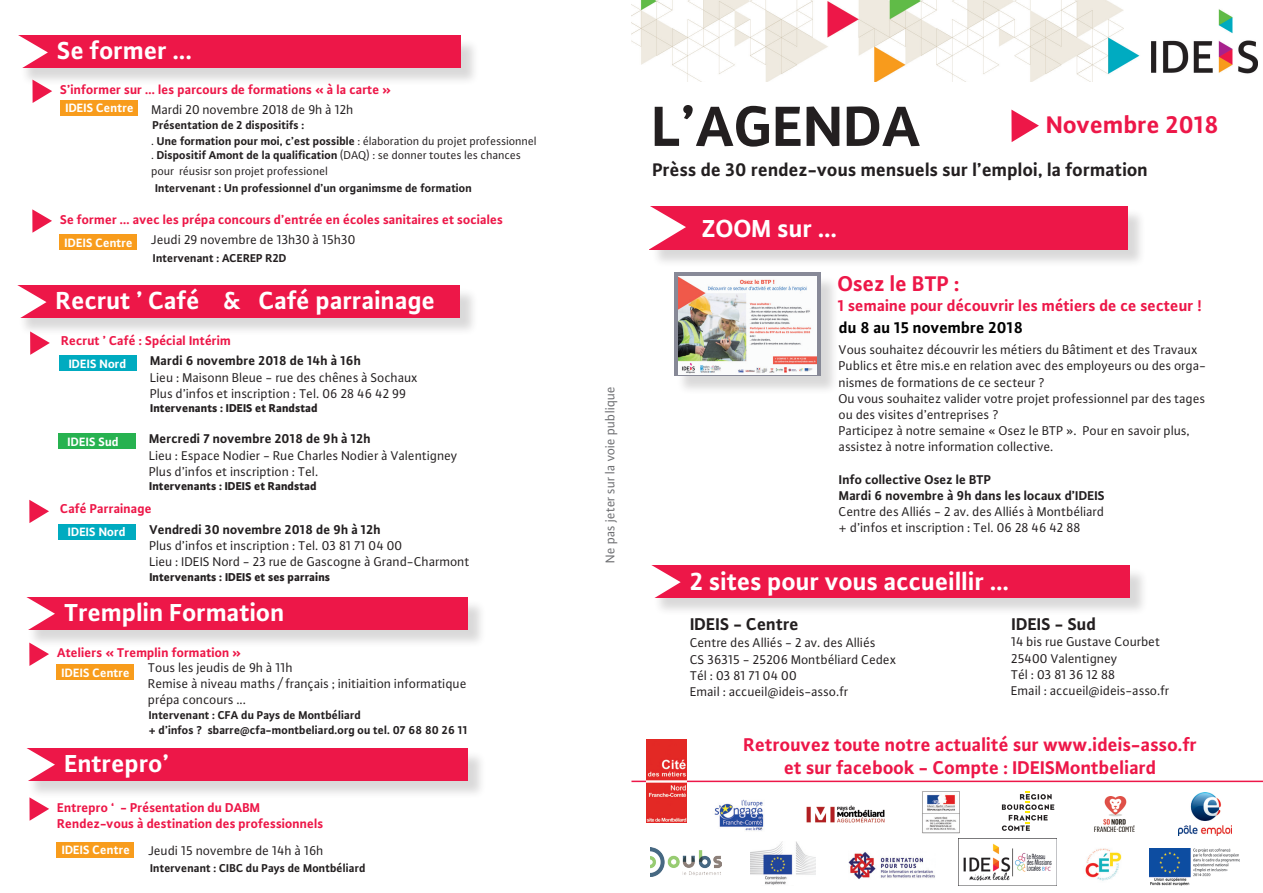
<style>
.page{position:relative;width:1263px;height:893px;background:#fff}
.page>*{position:absolute;margin:0;border:0;box-sizing:border-box;transform-origin:0 0}
.t1{font:60px "Plus Sans Bold LF";color:#231f20}
.t2{font:26.1px "Plus Sans Bold LF";color:#fff}
.t3{font:25.5px "Plus Sans Bold LF";color:#ed1748}
.t4{font:22.5px "Plus Sans Bold LF";color:#ed1748}
.t5{font:19.5px/23.4px "Plus Sans Bold LF";color:#ed1748;text-align:center}
.t6{font:19.2px "Plus Sans Bold LF";color:#231f20}
.t7{font:18px "Plus Sans Bold LF";color:#231f20}
.t8{font:16.5px "Plus Sans Bold LF";color:#ed1748}
.t9{font:16.5px "Plus Sans Bold LF";color:#000}
.t10{font:13.5px/16.2px "Plus Sans Normal LF";color:#231f20}
.t11{font:13.5px/16.2px "Plus Sans Bold LF";color:#ed1748}
.t12{font:13.5px/16.2px "Plus Sans Bold LF";color:#231f20}
.t13{font:13.5px "Plus Sans Normal LF";color:#6c6d70}
.t14{font:12.75px "Plus Sans Bold LF";color:#fff}
.t15{font:12px/14.4px "Plus Sans Bold LF";color:#231f20}
.t16{font:12px "Plus Sans Normal LF";color:#231f20}
.t17{font:12px "Plus Sans Extra Bold LF";color:#231f20}
.s1{font-family:"Plus Sans Bold LF"}
.s2{font-family:"Plus Sans Normal LF"}
</style>
<div class="page">
<div style="left:651px;top:208px;width:496px;height:60px;background:#231f20;opacity:.17"></div>
<div style="left:649px;top:206px;width:479px;height:43px;background:#ed1748"></div>
<img style="left:631px;top:0;width:627px;height:82px">
<svg style="left:1011px;top:110px;width:28px;height:32px"></svg>
<svg style="left:649px;top:206px;width:37px;height:44px"></svg>
<img style="left:806px;top:805px;width:79px;height:18px">
<img style="left:922px;top:791px;width:38px;height:43px">
<hr style="left:631px;top:781px;width:632px;height:1px;background:#ed1748">
<div style="left:653px;top:568px;width:495px;height:48px;background:#231f20;opacity:.17"></div>
<div style="left:651px;top:565px;width:478px;height:33px;background:#ed1748"></div>
<svg style="left:651px;top:565px;width:30px;height:36px"></svg>
<img style="left:848px;top:852px;width:87px;height:27px">
<img style="left:1085px;top:848px;width:37px;height:33px">
<img style="left:646px;top:739px;width:40px;height:84px">
<img style="left:1094px;top:796px;width:41px;height:35px">
<div style="left:20px;top:38px;width:460px;height:49px;background:#231f20;opacity:.17"></div>
<div style="left:18px;top:36px;width:443px;height:32px;background:#ed1748"></div>
<svg style="left:18px;top:35px;width:30px;height:36px"></svg>
<svg style="left:1002px;top:791px;width:52px;height:40px"></svg>
<img style="left:751px;top:842px;width:65px;height:43px">
<img style="left:714px;top:799px;width:50px;height:32px">
<img style="left:1178px;top:792px;width:54px;height:43px">
<img style="left:650px;top:848px;width:71px;height:29px">
<img style="left:1149px;top:849px;width:90px;height:37px">
<img style="left:958px;top:839px;width:99px;height:47px">
<div style="left:676px;top:275px;width:163px;height:120px;background:#231f20;opacity:.17"></div>
<svg style="left:674px;top:273px;width:146px;height:103px;fill:#878997"></svg>
<img style="left:678px;top:276px;width:138px;height:98px">
<div style="left:18px;top:288px;width:460px;height:48px;background:#231f20;opacity:.17"></div>
<div style="left:16px;top:285px;width:444px;height:33px;background:#ed1748"></div>
<svg style="left:16px;top:285px;width:31px;height:36px"></svg>
<div style="left:59px;top:355px;width:78px;height:16px;background:#00abc0"></div>
<svg style="left:30px;top:331px;width:20px;height:24px"></svg>
<svg style="left:32px;top:209px;width:20px;height:24px"></svg>
<div style="left:60px;top:235px;width:77px;height:15px;background:#f89c1c"></div>
<svg style="left:32px;top:80px;width:20px;height:23px"></svg>
<div style="left:60px;top:100px;width:78px;height:15px;background:#f89c1c"></div>
<div style="left:58px;top:433px;width:78px;height:16px;background:#27b250"></div>
<div style="left:27px;top:599px;width:460px;height:49px;background:#231f20;opacity:.17"></div>
<div style="left:25px;top:597px;width:443px;height:32px;background:#ed1748"></div>
<svg style="left:25px;top:597px;width:30px;height:35px"></svg>
<svg style="left:29px;top:643px;width:20px;height:23px"></svg>
<div style="left:57px;top:665px;width:77px;height:15px;background:#f89c1c"></div>
<div style="left:27px;top:750px;width:460px;height:49px;background:#231f20;opacity:.17"></div>
<div style="left:25px;top:748px;width:443px;height:32px;background:#ed1748"></div>
<svg style="left:25px;top:748px;width:30px;height:35px"></svg>
<svg style="left:29px;top:797px;width:20px;height:24px"></svg>
<div style="left:57px;top:842px;width:77px;height:15px;background:#f89c1c"></div>
<div style="left:59px;top:524px;width:77px;height:15px;background:#00abc0"></div>
<svg style="left:29px;top:500px;width:20px;height:23px"></svg>
<h2 class="t2" style="left:57px;top:33px;width:136px">Se former ...</h2>
<p class="t11" style="left:60px;top:81px;width:333px">S’informer sur ... les parcours de formations « à la carte »</p>
<p class="t10" style="left:151px;top:102px;width:204px">Mardi 20 novembre 2018 de 9h à 12h</p>
<p class="t14" style="left:65px;top:99px;width:70px">IDEIS Centre</p>
<p class="t15" style="left:152px;top:118px;width:153px">Présentation de 2 dispositifs :</p>
<p class="t16" style="left:151px;top:133px;width:387px">. <span class="s1">Une formation pour moi, c’est possible</span> : élaboration du projet professionnel</p>
<p class="t15" style="left:151px;top:147px;width:371px"><span class="s2">.</span> Dispositif Amont de la qualification <span class="s2">(DAQ) : se donner toutes les chances</span></p>
<p class="t16" style="left:151px;top:163px;width:178px">pour réusisr son projet professionel</p>
<p class="t15" style="left:155px;top:180px;width:318px">Intervenant : Un professionnel d’un organimsme de formation</p>
<p class="t11" style="left:60px;top:211px;width:444px">Se former ... avec les prépa concours d’entrée en écoles sanitaires et sociales</p>
<p class="t10" style="left:151px;top:231px;width:206px">Jeudi 29 novembre de 13h30 à 15h30</p>
<p class="t15" style="left:153px;top:250px;width:135px">Intervenant : ACEREP R2D</p>
<p class="t14" style="left:65px;top:234px;width:70px">IDEIS Centre</p>
<h2 class="t2" style="left:56px;top:284px;width:381px">Recrut ’ Café &amp; Café parrainage</h2>
<p class="t11" style="left:61px;top:332px;width:172px">Recrut ’ Café : Spécial Intérim</p>
<p class="t12" style="left:150px;top:352px;width:212px">Mardi 6 novembre 2018 de 14h à 16h</p>
<p class="t10" style="left:150px;top:369px;width:269px">Lieu : Maisonn Bleue - rue des chênes à Sochaux<br>Plus d’infos et inscription : Tel. 06 28 46 42 99</p>
<p class="t17" style="left:150px;top:400px;width:169px">Intervenants : IDEIS et Randstad</p>
<p class="t14" style="left:69px;top:355px;width:59px">IDEIS Nord</p>
<p class="t14" style="left:68px;top:433px;width:53px">IDEIS Sud</p>
<p class="t12" style="left:149px;top:430px;width:223px">Mercredi 7 novembre 2018 de 9h à 12h</p>
<p class="t10" style="left:149px;top:447px;width:310px">Lieu : Espace Nodier - Rue Charles Nodier à Valentigney<br>Plus d’infos et inscription : Tel.</p>
<p class="t17" style="left:149px;top:478px;width:169px">Intervenants : IDEIS et Randstad</p>
<p class="t11" style="left:60px;top:501px;width:93px">Café Parrainage</p>
<p class="t12" style="left:149px;top:521px;width:233px">Vendredi 30 novembre 2018 de 9h à 12h</p>
<p class="t10" style="left:149px;top:537px;width:322px">Plus d’infos et inscription : Tel. 03 81 71 04 00<br>Lieu : IDEIS Nord - 23 rue de Gascogne à Grand-Charmont</p>
<p class="t17" style="left:149px;top:569px;width:182px">Intervenants : IDEIS et ses parrains</p>
<p class="t14" style="left:68px;top:523px;width:59px">IDEIS Nord</p>
<h2 class="t2" style="left:64px;top:595px;width:222px">Tremplin Formation</h2>
<p class="t11" style="left:57px;top:644px;width:186px">Ateliers « Tremplin formation »</p>
<p class="t10" style="left:148px;top:659px;width:320px">Tous les jeudis de 9h à 11h<br>Remise à niveau maths / français ; initiaition informatique prépa concours ...</p>
<p class="t15" style="left:149px;top:708px;width:320px">Intervenant : CFA du Pays de Montbéliard<br>+ d’infos ? sbarre@cfa-montbeliard.org ou tel. 07 68 80 26 11</p>
<p class="t14" style="left:62px;top:664px;width:70px">IDEIS Centre</p>
<h2 class="t2" style="left:64px;top:746px;width:106px">Entrepro’</h2>
<p class="t11" style="left:57px;top:799px;width:268px">Entrepro ‘ - Présentation du DABM<br>Rendez-vous à destination des professionnels</p>
<p class="t10" style="left:148px;top:842px;width:177px">Jeudi 15 novembre de 14h à 16h</p>
<p class="t15" style="left:150px;top:860px;width:217px">Intervenant : CIBC du Pays de Montbéliard</p>
<p class="t14" style="left:62px;top:841px;width:70px">IDEIS Centre</p>
<p class="t13" style="left:601px;top:563px;width:178px;rotate:-90deg">Ne pas jeter sur la voie publique</p>
<h1 class="t1" style="left:652px;top:87px;width:270px">L’AGENDA</h1>
<h3 class="t3" style="left:1046px;top:108px;width:175px">Novembre 2018</h3>
<h3 class="t6" style="left:652px;top:157px;width:497px">Prèss de 30 rendez-vous mensuels sur l’emploi, la formation</h3>
<h2 class="t2" style="left:702px;top:211px;width:137px">ZOOM sur ...</h2>
<h3 class="t4" style="left:838px;top:269px;width:123px">Osez le BTP :</h3>
<p class="t8" style="left:838px;top:295px;width:366px">1 semaine pour découvrir les métiers de ce secteur !</p>
<p class="t9" style="left:839px;top:317px;width:186px">du 8 au 15 novembre 2018</p>
<p class="t10" style="left:839px;top:341px;width:369px">Vous souhaitez découvrir les métiers du Bâtiment et des Travaux Publics et être mis.e en relation avec des employeurs ou des orga&shy;nismes de formations de ce secteur ?<br>Ou vous souhaitez valider votre projet professionnel par des tages ou des visites d’entreprises ?<br>Participez à notre semaine « Osez le BTP ». Pour en savoir plus, assistez à notre information collective.</p>
<p class="t12" style="left:839px;top:471px;width:267px">Info collective Osez le BTP<br>Mardi 6 novembre à 9h dans les locaux d’IDEIS</p>
<p class="t10" style="left:839px;top:503px;width:267px">Centre des Alliés - 2 av. des Alliés à Montbéliard + d’infos et inscription : Tel. 06 28 46 42 88</p>
<h2 class="t2" style="left:690px;top:564px;width:321px">2 sites pour vous accueillir ...</h2>
<h3 class="t7" style="left:690px;top:612px;width:110px">IDEIS - Centre</h3>
<h3 class="t7" style="left:1011px;top:612px;width:86px">IDEIS - Sud</h3>
<p class="t10" style="left:690px;top:635px;width:208px">Centre des Alliés - 2 av. des Alliés<br>CS 36315 - 25206 Montbéliard Cedex<br>Tél : 03 81 71 04 00<br>Email : accueil@ideis-asso.fr</p>
<p class="t10" style="left:1011px;top:633px;width:160px">14 bis rue Gustave Courbet<br>25400 Valentigney<br>Tél : 03 81 36 12 88<br>Email : accueil@ideis-asso.fr</p>
<h3 class="t5" style="left:743px;top:732px;width:455px">Retrouvez toute notre actualité sur www.ideis-asso.fr et sur facebook - Compte : IDEISMontbeliard</h3>
</div>
